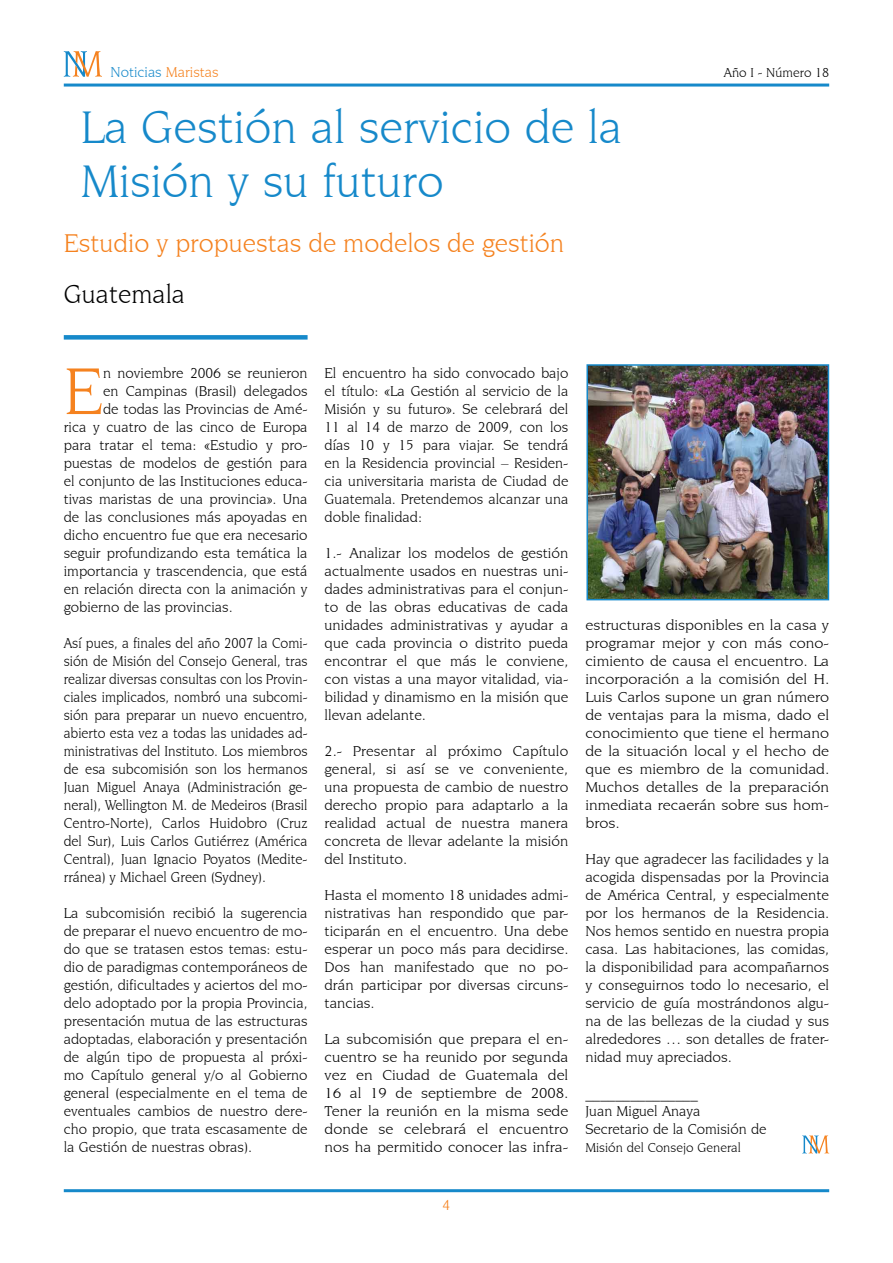
<style>
.page{position:relative;width:893px;height:1263px;background:#fff}
.page>*{position:absolute;margin:0;border:0;box-sizing:border-box;transform-origin:0 0}
.t1{font:70.05px "Novarese IT Cby BT";color:#f5821f}
.t2{font:48px/54px "Novarese IT Cby BT";color:#1689ca}
.t3{font:27px "Novarese IT Cby BT";color:#f5821f}
.t4{font:27px "Novarese IT Cby BT";color:#000}
.t5{font:15px/18px "Novarese IT Cby BT";color:#000;text-align:justify}
.t6{font:15px/18px "Novarese IT Cby BT";color:#000;text-align:justify;scale:1.08 1}
.t7{font:15px/18px "Novarese IT Cby BT";color:#000;text-align:justify;scale:.94 1}
.t8{font:15px "Novarese IT Cby BT";color:#1689ca}
.t9{font:13.5px "Novarese IT Cby BT";color:#000}
.s1{color:#f5821f}
</style>
<div class="page">
<hr style="left:64px;top:1189px;width:765px;height:3px;background:#1689ca">
<div style="left:64px;top:335px;width:244px;height:5px;background:#1689ca"></div>
<hr style="left:64px;top:84px;width:765px;height:3px;background:#1689ca">
<svg style="left:64px;top:51px;width:38px;height:26px"></svg>
<svg style="left:802px;top:1135px;width:27px;height:18px"></svg>
<img style="left:589px;top:367px;width:237px;height:230px">
<div style="left:586px;top:364px;width:243px;height:236px;border:2px solid #1689ca"></div>
<p class="t8" style="left:111px;top:63px;width:110px">Noticias <span class="s1">Maristas</span></p>
<p class="t9" style="left:724px;top:64px;width:107px">Año I - Número 18</p>
<h2 class="t2" style="left:81px;top:99px;width:543px">La Gestión al servicio de la<br>Misión y su futuro</h2>
<h3 class="t3" style="left:64px;top:227px;width:502px">Estudio y propuestas de modelos de gestión</h3>
<h3 class="t4" style="left:64px;top:278px;width:123px">Guatemala</h3>
<h1 class="t1" style="left:64px;top:350px;width:41px">E</h1>
<p class="t5" style="left:103px;top:364px;width:206px">n noviembre 2006 se reunieron</p>
<p class="t5" style="left:103px;top:382px;width:206px">en Campinas (Brasil) delegados</p>
<p class="t5" style="left:103px;top:400px;width:206px">de todas las Provincias de Amé-</p>
<p class="t5" style="left:64px;top:418px;width:245px">rica y cuatro de las cinco de Europa</p>
<p class="t5" style="left:64px;top:436px;width:245px">para tratar el tema: «Estudio y pro-</p>
<p class="t5" style="left:64px;top:454px;width:245px">puestas de modelos de gestión para</p>
<p class="t5" style="left:64px;top:472px;width:245px">el conjunto de las Instituciones educa-</p>
<p class="t5" style="left:64px;top:490px;width:245px">tivas maristas de una provincia». Una</p>
<p class="t5" style="left:64px;top:508px;width:245px">de las conclusiones más apoyadas en</p>
<p class="t5" style="left:64px;top:526px;width:245px">dicho encuentro fue que era necesario</p>
<p class="t5" style="left:64px;top:544px;width:245px">seguir profundizando esta temática la</p>
<p class="t5" style="left:64px;top:562px;width:245px">importancia y trascendencia, que está</p>
<p class="t5" style="left:64px;top:580px;width:245px">en relación directa con la animación y</p>
<p class="t5" style="left:64px;top:598px;width:170px">gobierno de las provincias.</p>
<p class="t7" style="left:64px;top:634px;width:261px">Así pues, a finales del año 2007 la Comi&shy;sión de Misión del Consejo General, tras realizar diversas consultas con los Provin&shy;ciales implicados, nombró una subcomi&shy;sión para preparar un nuevo encuentro, abierto esta vez a todas las unidades ad&shy;ministrativas del Instituto. Los miembros de esa subcomisión son los hermanos Juan Miguel Anaya (Administración ge&shy;neral), Wellington M. de Medeiros (Brasil Centro-Norte), Carlos Huidobro (Cruz del Sur), Luis Carlos Gutiérrez (América Central), Juan Ignacio Poyatos (Medite&shy;rránea) y Michael Green (Sydney).</p>
<p class="t5" style="left:64px;top:904px;width:245px">La subcomisión recibió la sugerencia de preparar el nuevo encuentro de mo&shy;do que se tratasen estos temas: estu&shy;dio de paradigmas contemporáneos de gestión, dificultades y aciertos del mo&shy;delo adoptado por la propia Provincia, presentación mutua de las estructuras adoptadas, elaboración y presentación de algún tipo de propuesta al próxi&shy;mo Capítulo general y/o al Gobierno general (especialmente en el tema de eventuales cambios de nuestro dere&shy;cho propio, que trata escasamente de la Gestión de nuestras obras).</p>
<p class="t5" style="left:325px;top:364px;width:245px">El encuentro ha sido convocado bajo el título: «La Gestión al servicio de la Misión y su futuro». Se celebrará del 11 al 14 de marzo de 2009, con los días 10 y 15 para viajar. Se tendrá en la Residencia provincial – Residen&shy;cia universitaria marista de Ciudad de Guatemala. Pretendemos alcanzar una doble finalidad:</p>
<p class="t5" style="left:325px;top:544px;width:245px">1.- Analizar los modelos de gestión actualmente usados en nuestras uni&shy;dades administrativas para el conjun&shy;to de las obras educativas de cada unidades administrativas y ayudar a que cada provincia o distrito pueda encontrar el que más le conviene, con vistas a una mayor vitalidad, via&shy;bilidad y dinamismo en la misión que llevan adelante.</p>
<p class="t5" style="left:325px;top:742px;width:245px">2.- Presentar al próximo Capítulo general, si así se ve conveniente, una propuesta de cambio de nuestro derecho propio para adaptarlo a la realidad actual de nuestra manera concreta de llevar adelante la misión del Instituto.</p>
<p class="t5" style="left:325px;top:886px;width:245px">Hasta el momento 18 unidades admi&shy;nistrativas han respondido que par&shy;ticiparán en el encuentro. Una debe esperar un poco más para decidirse.<br>Dos han manifestado que no po&shy;drán participar por diversas circuns&shy;tancias.</p>
<p class="t6" style="left:325px;top:1030px;width:227px">La subcomisión que prepara el en&shy;cuentro se ha reunido por segunda vez en Ciudad de Guatemala del 16 al 19 de septiembre de 2008.<br>Tener la reunión en la misma sede donde se celebrará el encuentro nos ha permitido conocer las infra-</p>
<p class="t6" style="left:585px;top:616px;width:227px">estructuras disponibles en la casa y programar mejor y con más cono&shy;cimiento de causa el encuentro. La incorporación a la comisión del H.<br>Luis Carlos supone un gran número de ventajas para la misma, dado el conocimiento que tiene el hermano de la situación local y el hecho de que es miembro de la comunidad.<br>Muchos detalles de la preparación inmediata recaerán sobre sus hom&shy;bros.</p>
<p class="t5" style="left:585px;top:850px;width:245px">Hay que agradecer las facilidades y la acogida dispensadas por la Provincia de América Central, y especialmente por los hermanos de la Residencia.<br>Nos hemos sentido en nuestra propia casa. Las habitaciones, las comidas, la disponibilidad para acompañarnos y conseguirnos todo lo necesario, el servicio de guía mostrándonos algu&shy;na de las bellezas de la ciudad y sus alrededores … son detalles de frater&shy;nidad muy apreciados.</p>
<p class="t5" style="left:585px;top:1084px;width:183px;text-align:left">_______________<br>Juan Miguel Anaya<br>Secretario de la Comisión de</p>
<p class="t9" style="left:585px;top:1140px;width:157px">Misión del Consejo General</p>
</div>
